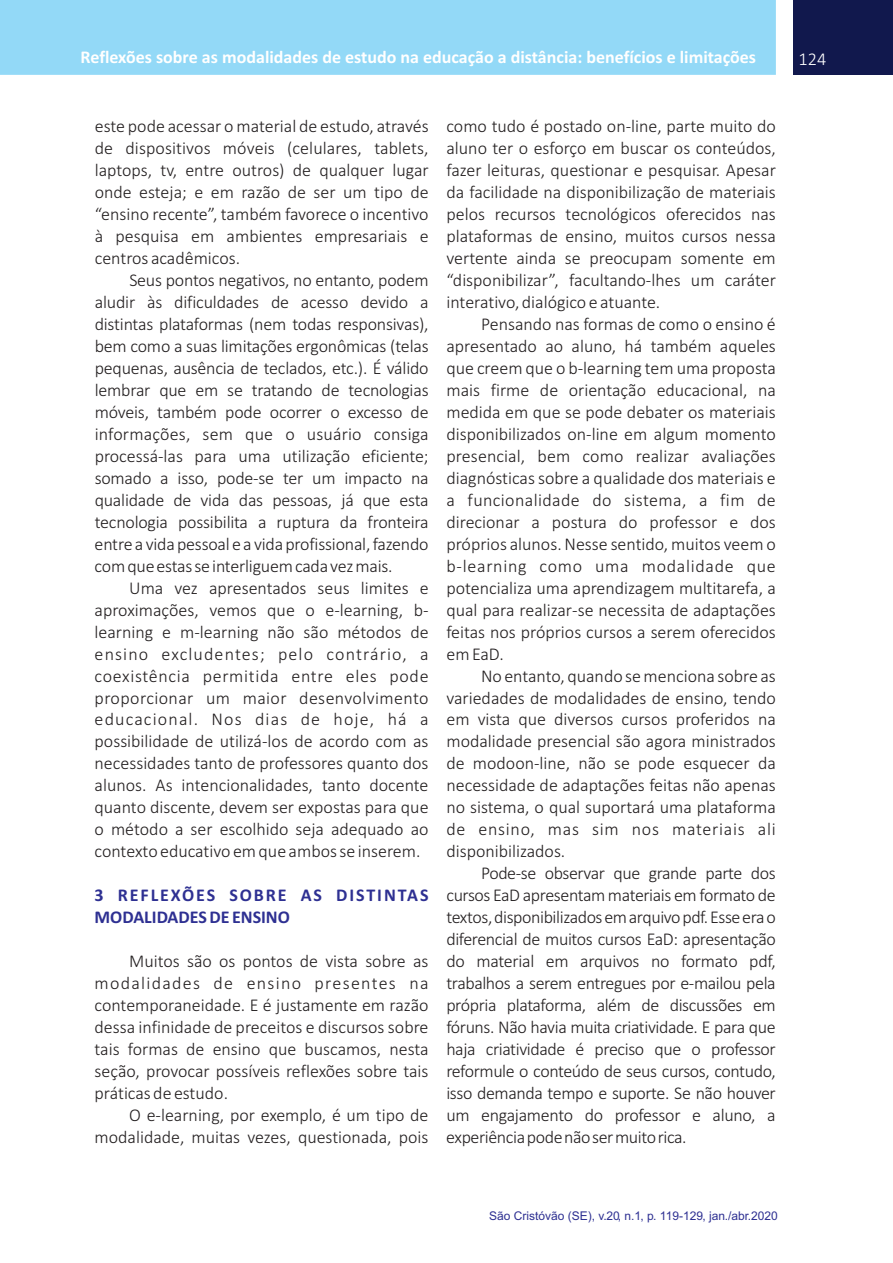
<style>
.page{position:relative;width:893px;height:1263px;background:#fff}
.page>*{position:absolute;margin:0;border:0;box-sizing:border-box;transform-origin:0 0}
.t1{font:300 18px/21.9px "Calibri";color:#231f20;text-align:justify}
.t2{font:700 18px "Calibri";color:#fff}
.t3{font:700 18px/21.9px "Calibri";letter-spacing:.095em;color:#2e3092}
.t4{font:300 18px "Calibri";color:#fff}
.t5{font:12px "Arial";color:#2e3092}
</style>
<div class="page">
<div style="left:0;top:0;width:775px;height:74px;background:#93d9f7"></div>
<div style="left:0;top:0;width:776px;height:75px;border:2px solid #93d9f7"></div>
<div style="left:793px;top:0;width:99px;height:75px;background:#11184d"></div>
<p class="t2" style="left:81px;top:49px;width:677px">Reflexões sobre as modalidades de estudo na educação a distância: benefícios e limitações</p>
<p class="t1" style="left:95px;top:117px;width:335px">este pode acessar o material de estudo, através de dispositivos móveis (celulares, tablets, laptops, tv, entre outros) de qualquer lugar onde esteja; e em razão de ser um tipo de “ensino recente”, também favorece o incentivo à pesquisa em ambientes empresariais e centros acadêmicos.</p>
<p class="t1" style="left:95px;top:271px;width:336px;text-indent:35px">Seus pontos negativos, no entanto, podem aludir às dificuldades de acesso devido a distintas plataformas (nem todas responsivas), bem como a suas limitações ergonômicas (telas pequenas, ausência de teclados, etc.). É válido lembrar que em se tratando de tecnologias móveis, também pode ocorrer o excesso de informações, sem que o usuário consiga processá-las para uma utilização eficiente; somado a isso, pode-se ter um impacto na qualidade de vida das pessoas, já que esta tecnologia possibilita a ruptura da fronteira entre a vidapessoal e a vidaprofissional,fazendo comqueestasseinterliguemcadavezmais.</p>
<p class="t1" style="left:95px;top:578px;width:335px;text-indent:35px">Uma vez apresentados seus limites e aproximações, vemos que o e-learning, b&shy;learning e m-learning não são métodos de ensino excludentes; pelo contrário, a coexistência permitida entre eles pode proporcionar um maior desenvolvimento educacional. Nos dias de hoje, há a possibilidade de utilizá-los de acordo com as necessidades tanto de professores quanto dos alunos. As intencionalidades, tanto docente quanto discente, devem ser expostas para que o método a ser escolhido seja adequado ao contexto educativo em que ambos se inserem.</p>
<p class="t3" style="left:95px;top:886px;width:335px">3 REFLEXÕES SOBRE AS DISTINTAS<br>MODALIDADES DE ENSINO</p>
<p class="t1" style="left:95px;top:952px;width:335px;text-indent:35px">Muitos são os pontos de vista sobre as modalidades de ensino presentes na contemporaneidade. E é justamente em razão dessa infinidade de preceitos e discursos sobre tais formas de ensino que buscamos, nesta seção, provocar possíveis reflexões sobre tais práticas de estudo.</p>
<p class="t1" style="left:95px;top:1105px;width:335px;text-align:right">O e-learning, por exemplo, é um tipo de modalidade, muitas vezes, questionada, pois</p>
<p class="t1" style="left:446px;top:117px;width:331px">como tudo é postado on-line, parte muito do aluno ter o esforço em buscar os conteúdos, fazer leituras, questionar e pesquisar. Apesar da facilidade na disponibilização de materiais pelos recursos tecnológicos oferecidos nas plataformas de ensino, muitos cursos nessa vertente ainda se preocupam somente em “disponibilizar”, facultando-lhes um caráter interativo, dialógico e atuante.</p>
<p class="t1" style="left:446px;top:314px;width:331px;text-indent:35px">Pensando nas formas de como o ensino é apresentado ao aluno, há também aqueles que creem que o b-learning tem uma proposta mais firme de orientação educacional, na medida em que se pode debater os materiais disponibilizados on-line em algum momento presencial, bem como realizar avaliações diagnósticas sobre a qualidade dos materiais e a funcionalidade do sistema, a fim de direcionar a postura do professor e dos próprios alunos. Nesse sentido, muitos veem o b-learning como uma modalidade que potencializa uma aprendizagem multitarefa, a qual para realizar-se necessita de adaptações feitas nos próprios cursos a serem oferecidos em EaD.</p>
<p class="t1" style="left:446px;top:666px;width:331px;text-indent:35px">No entanto, quando se menciona sobre as variedades de modalidades de ensino, tendo em vista que diversos cursos proferidos na modalidade presencial são agora ministrados de modoon-line, não se pode esquecer da necessidade de adaptações feitas não apenas no sistema, o qual suportará uma plataforma de ensino, mas sim nos materiais ali disponibilizados.</p>
<p class="t1" style="left:446px;top:864px;width:331px;text-indent:35px">Pode-se observar que grande parte dos cursos EaD apresentam materiais em formato de textos,disponibilizadosemarquivopdf.Esseerao diferencial de muitos cursos EaD: apresentação do material em arquivos no formato pdf, trabalhos a serem entregues por e-mailou pela própria plataforma, além de discussões em fóruns. Não havia muita criatividade. E para que haja criatividade é preciso que o professor reformule o conteúdo de seus cursos, contudo, isso demanda tempo e suporte. Se não houver um engajamento do professor e aluno, a experiênciapodenãosermuitorica.</p>
<p class="t4" style="left:798px;top:51px;width:29px">124</p>
<p class="t5" style="left:489px;top:1211px;width:290px">São Cristóvão (SE), v.20, n.1, p. 119-129, jan./abr.2020</p>
</div>
